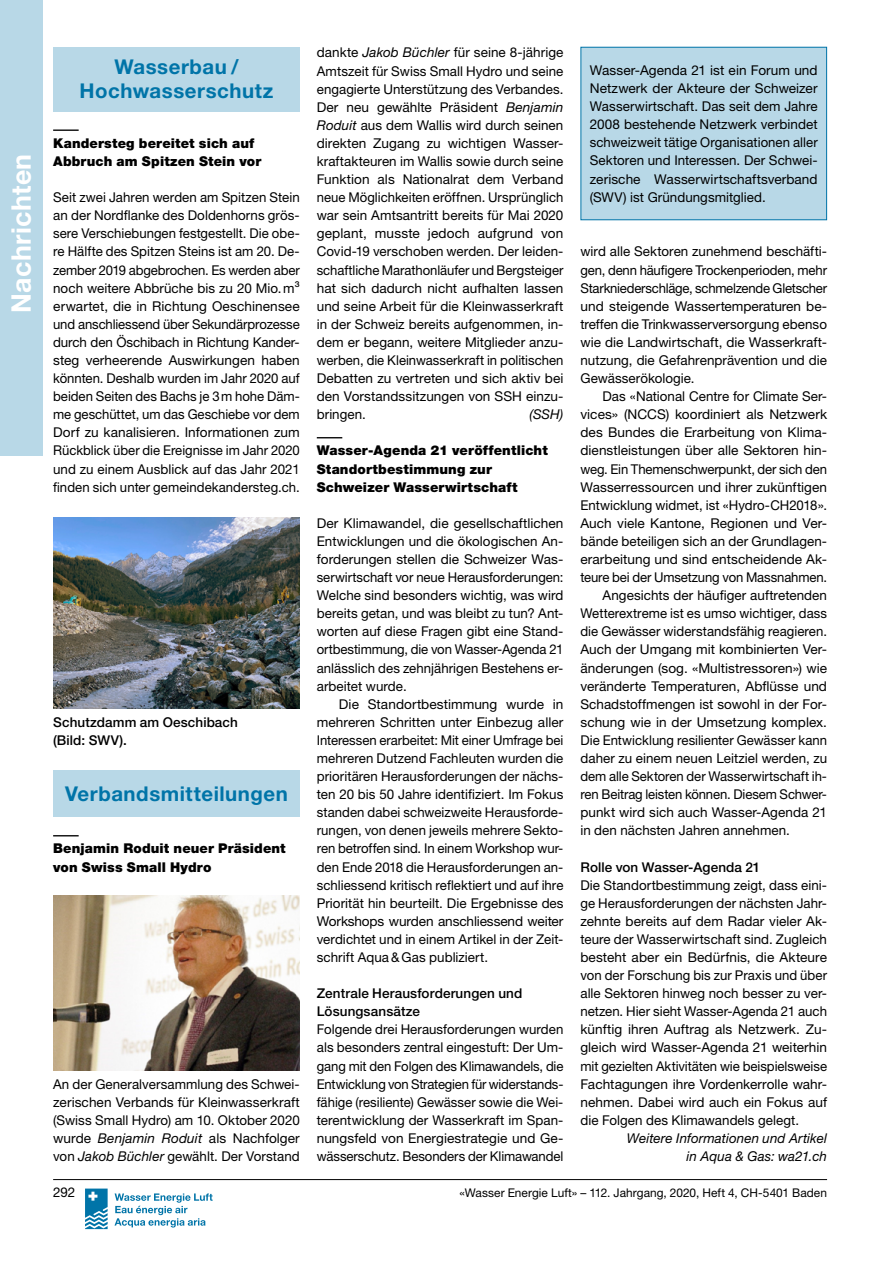
<style>
.page{position:relative;width:893px;height:1263px;background:#fff}
.page>*{position:absolute;margin:0;border:0;box-sizing:border-box;transform-origin:0 0}
.t1{font:700 27px "Helvetica Neue LT Pro";letter-spacing:.015em;color:#fff}
.Rubriktitel{font:700 20.4px/24.2px "Helvetica Neue LT Pro";letter-spacing:.025em;color:#0074a8;text-align:center}
._9pt_Grundtext{font:13.5px/18.1px "Helvetica Neue LT Pro";color:#000;text-align:justify}
._9pt_Grundtext_Ez{font:13.5px/18.1px "Helvetica Neue LT Pro";color:#000;text-align:justify}
._9pt_Boxentext{font:13.5px/18.1px "Helvetica Neue LT Pro";letter-spacing:.005em;color:#000;text-align:justify}
.Zwischentitel_Nachri{font:900 13.5px/18.1px "Helvetica Neue LT Pro";letter-spacing:.01em;color:#000}
.Bildlegende{font:500 13.5px/18.1px "Helvetica Neue LT Pro";letter-spacing:.01em;color:#000}
._9pt_Grundtext-2{font:italic 13.5px/18.1px "Helvetica Neue LT Pro";letter-spacing:.005em;color:#000;text-align:right}
.t2{font:12px "Helvetica Neue LT Pro";letter-spacing:.005em;color:#000}
.s1{font-style:italic}
</style>
<div class="page">
<div style="left:0;top:0;width:43px;height:455px;background:#b8d8e7"></div>
<hr style="left:53px;top:1179px;width:774px;height:1px;background:#000">
<svg style="left:85px;top:1188px;width:23px;height:41px"></svg>
<svg style="left:114px;top:1193px;width:99px;height:34px"></svg>
<svg style="left:317px;top:437px;width:25px;height:1px"></svg>
<div style="left:53px;top:47px;width:247px;height:65px;background:#b8d8e7"></div>
<hr style="left:53px;top:129px;width:26px;height:2px;background:#000">
<img style="left:53px;top:517px;width:247px;height:191px">
<div style="left:53px;top:770px;width:247px;height:47px;background:#b8d8e7"></div>
<svg style="left:53px;top:835px;width:26px;height:1px"></svg>
<img style="left:53px;top:896px;width:247px;height:174px">
<div style="left:581px;top:47px;width:246px;height:173px;background:#b8d8e7"></div>
<div style="left:580px;top:47px;width:247px;height:173px;border:1px solid #0074a8"></div>
<h1 class="t1" style="left:5px;top:313px;width:161px;rotate:-90deg">Nachrichten</h1>
<p class="Rubriktitel" style="left:80px;top:54px;width:195px">Wasserbau /<br>Hochwasserschutz</p>
<p class="Zwischentitel_Nachri" style="left:53px;top:134px;width:210px">Kandersteg bereitet sich auf<br>Abbruch am Spitzen Stein vor</p>
<p class="_9pt_Grundtext" style="left:53px;top:188px;width:248px;text-align:left">Seit zwei Jahren werden am Spitzen Stein an der Nordflanke des Doldenhorns grös&shy;sere Verschiebungen festgestellt. Die obe&shy;re Hälfte des Spitzen Steins ist am 20. De&shy;zember 2019 abgebrochen. Es werden aber noch weitere Abbrüche bis zu 20 Mio.m<sup>3 </sup>erwartet, die in Richtung Oeschinensee und anschliessend über Sekundärprozesse durch den Öschibach in Richtung Kander-- steg verheerende Auswirkungen haben könnten. Deshalb wurden im Jahr 2020 auf beiden Seiten des Bachs je 3m hohe Däm&shy;me geschüttet, um das Geschiebe vor dem Dorf zu kanalisieren. Informationen zum Rückblick über die Ereignisse im Jahr 2020 und zu einem Ausblick auf das Jahr 2021 finden sich unter gemeindekandersteg.ch.</p>
<p class="Bildlegende" style="left:53px;top:713px;width:186px">Schutzdamm am Oeschibach (Bild: SWV).</p>
<p class="Rubriktitel" style="left:65px;top:781px;width:224px">Verbandsmitteilungen</p>
<p class="Zwischentitel_Nachri" style="left:53px;top:839px;width:234px">Benjamin Roduit neuer Präsident von Swiss Small Hydro</p>
<p class="_9pt_Grundtext" style="left:53px;top:1074px;width:248px">An der Generalversammlung des Schwei&shy;zerischen Verbands für Kleinwasserkraft (Swiss Small Hydro) am 10. Oktober 2020 wurde <span class="s1">Benjamin Roduit</span> als Nachfolger von <span class="s1">Jakob Büchler</span> gewählt. Der Vorstand</p>
<p class="_9pt_Grundtext" style="left:317px;top:43px;width:248px">dankte <span class="s1">Jakob Büchler</span> für seine 8-jährige Amtszeit für Swiss Small Hydro und seine engagierte Unterstützung des Verbandes.<br>Der neu gewählte Präsident <span class="s1">Benjamin Roduit</span> aus dem Wallis wird durch seinen direkten Zugang zu wichtigen Wasser&shy;kraftakteuren im Wallis sowie durch seine Funktion als Nationalrat dem Verband neue Möglichkeiten eröffnen. Ursprünglich war sein Amtsantritt bereits für Mai 2020 geplant, musste jedoch aufgrund von Covid-19 verschoben werden. Der leiden&shy;schaftliche Marathonläufer und Bergsteiger hat sich dadurch nicht aufhalten lassen und seine Arbeit für die Kleinwasserkraft in der Schweiz bereits aufgenommen, in&shy;dem er begann, weitere Mitglieder anzu&shy;werben, die Kleinwasserkraft in politischen Debatten zu vertreten und sich aktiv bei den Vorstandssitzungen von SSH einzu&shy;bringen.</p>
<p class="_9pt_Grundtext-2" style="left:530px;top:405px;width:35px">(SSH)</p>
<p class="Zwischentitel_Nachri" style="left:317px;top:441px;width:232px">Wasser-Agenda 21 veröffentlicht<br>Standortbestimmung zur<br>Schweizer Wasserwirtschaft</p>
<p class="_9pt_Grundtext" style="left:317px;top:514px;width:248px">Der Klimawandel, die gesellschaftlichen Entwicklungen und die ökologischen An&shy;forderungen stellen die Schweizer Was&shy;serwirtschaft vor neue Herausforderungen:<br>Welche sind besonders wichtig, was wird bereits getan, und was bleibt zu tun? Ant&shy;worten auf diese Fragen gibt eine Stand&shy;ortbestimmung, die von Wasser-Agenda 21 anlässlich des zehnjährigen Bestehens er&shy;arbeitet wurde.</p>
<p class="_9pt_Grundtext_Ez" style="left:317px;top:694px;width:248px;text-indent:22px">Die Standortbestimmung wurde in mehreren Schritten unter Einbezug aller Interessen erarbeitet: Mit einer Umfrage bei mehreren Dutzend Fachleuten wurden die prioritären Herausforderungen der nächs&shy;ten 20 bis 50 Jahre identifiziert. Im Fokus standen dabei schweizweite Herausforde&shy;rungen, von denen jeweils mehrere Sekto&shy;ren betroffen sind. In einem Workshop wur&shy;den Ende 2018 die Herausforderungen an&shy;schliessend kritisch reflektiert und auf ihre Priorität hin beurteilt. Die Ergebnisse des Workshops wurden anschliessend weiter verdichtet und in einem Artikel in der Zeit&shy;schrift Aqua&amp; Gas publiziert.</p>
<p class="Bildlegende" style="left:317px;top:984px;width:207px">Zentrale Herausforderungen und<br>Lösungsansätze</p>
<p class="_9pt_Grundtext" style="left:317px;top:1020px;width:248px">Folgende drei Herausforderungen wurden als besonders zentral eingestuft: Der Um&shy;gang mit den Folgen des Klimawandels, die Entwicklung von Strategien für widerstands&shy;fähige (resiliente) Gewässer sowie die Wei&shy;terentwicklung der Wasserkraft im Span&shy;nungsfeld von Energiestrategie und Ge&shy;wässerschutz. Besonders der Klimawandel</p>
<p class="_9pt_Boxentext" style="left:590px;top:61px;width:229px">Wasser-Agenda 21 ist ein Forum und Netzwerk der Akteure der Schweizer Wasserwirtschaft. Das seit dem Jahre 2008 bestehende Netzwerk verbindet schweizweit tätige Organisationen aller Sektoren und Interessen. Der Schwei&shy;zerische Wasserwirtschaftsverband (SWV) ist Gründungsmitglied.</p>
<p class="_9pt_Grundtext" style="left:580px;top:242px;width:248px">wird alle Sektoren zunehmend beschäfti&shy;gen, denn häufigere Trockenperioden, mehr Starkniederschläge, schmelzende Gletscher und steigende Wassertemperaturen be&shy;treffen die Trinkwasserversorgung ebenso wie die Landwirtschaft, die Wasserkraft&shy;nutzung, die Gefahrenprävention und die Gewässerökologie.</p>
<p class="_9pt_Grundtext_Ez" style="left:580px;top:387px;width:248px;text-indent:22px">Das «National Centre for Climate Ser&shy;vices» (NCCS) koordiniert als Netzwerk des Bundes die Erarbeitung von Klima&shy;dienstleistungen über alle Sektoren hin&shy;weg. Ein Themenschwerpunkt, der sich den Wasserressourcen und ihrer zukünftigen Entwicklung widmet, ist «Hydro-CH2018».<br>Auch viele Kantone, Regionen und Ver&shy;bände beteiligen sich an der Grundlagen&shy;erarbeitung und sind entscheidende Ak&shy;teure bei der Umsetzung von Massnahmen.</p>
<p class="_9pt_Grundtext_Ez" style="left:580px;top:586px;width:248px;text-indent:22px">Angesichts der häufiger auftretenden Wetterextreme ist es umso wichtiger, dass die Gewässer widerstandsfähig reagieren.<br>Auch der Umgang mit kombinierten Ver&shy;änderungen (sog. «Multistressoren») wie veränderte Temperaturen, Abflüsse und Schadstoffmengen ist sowohl in der For&shy;schung wie in der Umsetzung komplex.<br>Die Entwicklung resilienter Gewässer kann daher zu einem neuen Leitziel werden, zu dem alle Sektoren der Wasserwirtschaft ih&shy;ren Beitrag leisten können. Diesem Schwer&shy;punkt wird sich auch Wasser-Agenda 21 in den nächsten Jahren annehmen.</p>
<p class="Bildlegende" style="left:580px;top:857px;width:182px">Rolle von Wasser-Agenda 21</p>
<p class="_9pt_Grundtext" style="left:580px;top:875px;width:248px">Die Standortbestimmung zeigt, dass eini&shy;ge Herausforderungen der nächsten Jahr&shy;zehnte bereits auf dem Radar vieler Ak&shy;teure der Wasserwirtschaft sind. Zugleich besteht aber ein Bedürfnis, die Akteure von der Forschung bis zur Praxis und über alle Sektoren hinweg noch besser zu ver&shy;netzen. Hier sieht Wasser-Agenda 21 auch künftig ihren Auftrag als Netzwerk. Zu&shy;gleich wird Wasser-Agenda 21 weiterhin mit gezielten Aktivitäten wie beispielsweise Fachtagungen ihre Vordenkerrolle wahr&shy;nehmen. Dabei wird auch ein Fokus auf die Folgen des Klimawandels gelegt.</p>
<p class="_9pt_Grundtext-2" style="left:627px;top:1129px;width:202px">Weitere Informationen und Artikel in Aqua &amp; Gas: wa21.ch</p>
<p class="_9pt_Grundtext" style="left:53px;top:1183px;width:24px">292</p>
<p class="t2" style="left:460px;top:1185px;width:369px">«Wasser Energie Luft» – 112. Jahrgang, 2020, Heft 4, CH-5401 Baden</p>
</div>
